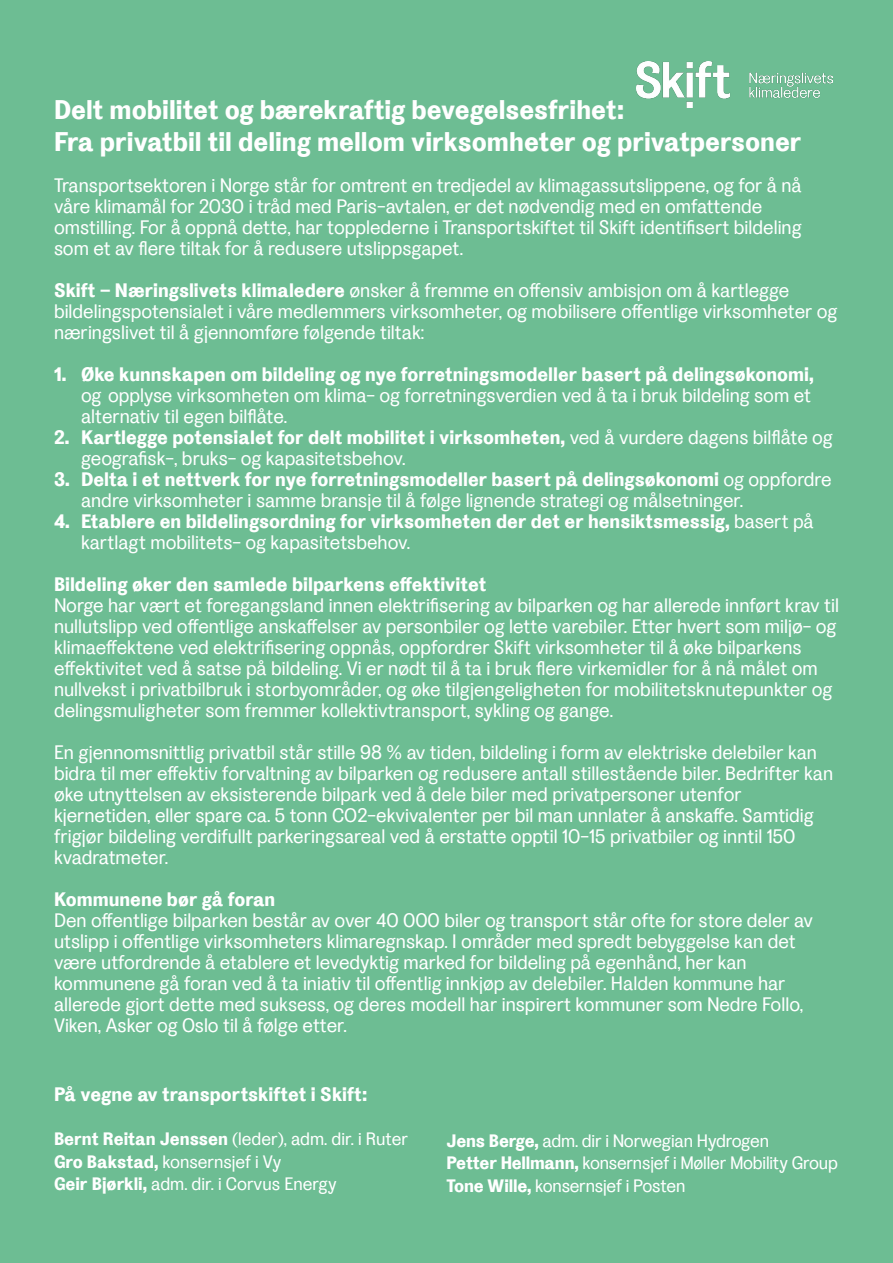
<style>
.page{position:relative;width:893px;height:1263px;background:#6dbd93}
.page>*{position:absolute;margin:0;border:0;box-sizing:border-box;transform-origin:0 0}
.t1{font:800 27px/32.4px "La Fabrique";color:#fff}
.t2{font:19.5px/21px "La Fabrique";color:#fff}
.t3{font:800 19.5px/21px "La Fabrique";color:#fff}
.t4{font:18px/22.5px "La Fabrique";letter-spacing:-.01em;color:#fff}
.s1{font-weight:800}
.s2{font-weight:400}
</style>
<div class="page">
<img style="left:637px;top:61px;width:196px;height:46px">
<h1 class="t1" style="left:54px;top:94px;width:749px">Delt mobilitet og bærekraftig bevegelsesfrihet:<br>Fra privatbil til deling mellom virksomheter og privatpersoner</h1>
<p class="t2" style="left:54px;top:175px;width:749px">Transportsektoren i Norge står for omtrent en tredjedel av klimagassutslippene, og for å nå våre klimamål for 2030 i tråd med Paris-avtalen, er det nødvendig med en omfattende omstilling. For å oppnå dette, har topplederne i Transportskiftet til Skift identifisert bildeling som et av flere tiltak for å redusere utslippsgapet.</p>
<p class="t2" style="left:54px;top:280px;width:785px"><span class="s1">Skift – Næringslivets klimaledere</span> ønsker å fremme en offensiv ambisjon om å kartlegge bildelingspotensialet i våre medlemmers virksomheter, og mobilisere offentlige virksomheter og næringslivet til å gjennomføre følgende tiltak:</p>
<p class="t3" style="left:54px;top:365px;width:761px">1. Øke kunnskapen om bildeling og nye forretningsmodeller basert på delingsøkonomi,</p>
<p class="t2" style="left:81px;top:385px;width:732px">og opplyse virksomheten om klima- og forretningsverdien ved å ta i bruk bildeling som et alternativ til egen bilflåte.</p>
<p class="t2" style="left:81px;top:427px;width:753px;text-indent:-27px"><span class="s1">2. Kartlegge potensialet for delt mobilitet i virksomheten,</span> ved å vurdere dagens bilflåte og geografisk-, bruks- og kapasitetsbehov.</p>
<p class="t2" style="left:81px;top:469px;width:752px;text-indent:-27px"><span class="s1">3. Delta i et nettverk for nye forretningsmodeller basert på delingsøkonomi</span> og oppfordre andre virksomheter i samme bransje til å følge lignende strategi og målsetninger.</p>
<p class="t3" style="left:81px;top:512px;width:734px;text-indent:-27px">4. Etablere en bildelingsordning for virksomheten der det er hensiktsmessig, <span class="s2">basert på kartlagt mobilitets- og kapasitetsbehov.</span></p>
<p class="t3" style="left:54px;top:575px;width:434px">Bildeling øker den samlede bilparkens effektivitet</p>
<p class="t2" style="left:54px;top:595px;width:786px">Norge har vært et foregangsland innen elektrifisering av bilparken og har allerede innført krav til nullutslipp ved offentlige anskaffelser av personbiler og lette varebiler. Etter hvert som miljø- og klimaeffektene ved elektrifisering oppnås, oppfordrer Skift virksomheter til å øke bilparkens effektivitet ved å satse på bildeling. Vi er nødt til å ta i bruk flere virkemidler for å nå målet om nullvekst i privatbilbruk i storbyområder, og øke tilgjengeligheten for mobilitetsknutepunkter og delingsmuligheter som fremmer kollektivtransport, sykling og gange.</p>
<p class="t2" style="left:54px;top:742px;width:781px">En gjennomsnittlig privatbil står stille 98 % av tiden, bildeling i form av elektriske delebiler kan bidra til mer effektiv forvaltning av bilparken og redusere antall stillestående biler. Bedrifter kan øke utnyttelsen av eksisterende bilpark ved å dele biler med privatpersoner utenfor kjernetiden, eller spare ca. 5 tonn CO2-ekvivalenter per bil man unnlater å anskaffe. Samtidig frigjør bildeling verdifullt parkeringsareal ved å erstatte opptil 10-15 privatbiler og inntil 150 kvadratmeter.</p>
<p class="t3" style="left:54px;top:890px;width:223px">Kommunene bør gå foran</p>
<p class="t2" style="left:54px;top:910px;width:760px">Den offentlige bilparken består av over 40 000 biler og transport står ofte for store deler av utslipp i offentlige virksomheters klimaregnskap. I områder med spredt bebyggelse kan det være utfordrende å etablere et levedyktig marked for bildeling på egenhånd, her kan kommunene gå foran ved å ta iniativ til offentlig innkjøp av delebiler. Halden kommune har allerede gjort dette med suksess, og deres modell har inspirert kommuner som Nedre Follo, Viken, Asker og Oslo til å følge etter.</p>
<p class="t3" style="left:54px;top:1084px;width:315px">På vegne av transportskiftet i Skift:</p>
<p class="t4" style="left:54px;top:1127px;width:355px"><span class="s1">Bernt Reitan Jenssen</span> (leder), adm. dir. i Ruter<br><span class="s1">Gro Bakstad,</span> konsernsjef i Vy<br><span class="s1">Geir Bjørkli,</span> adm. dir. i Corvus Energy</p>
<p class="t4" style="left:446px;top:1129px;width:393px"><span class="s1">Jens Berge,</span> adm. dir i Norwegian Hydrogen<br><span class="s1">Petter Hellmann,</span> konsernsjef i Møller Mobility Group<br><span class="s1">Tone Wille,</span> konsernsjef i Posten</p>
</div>
